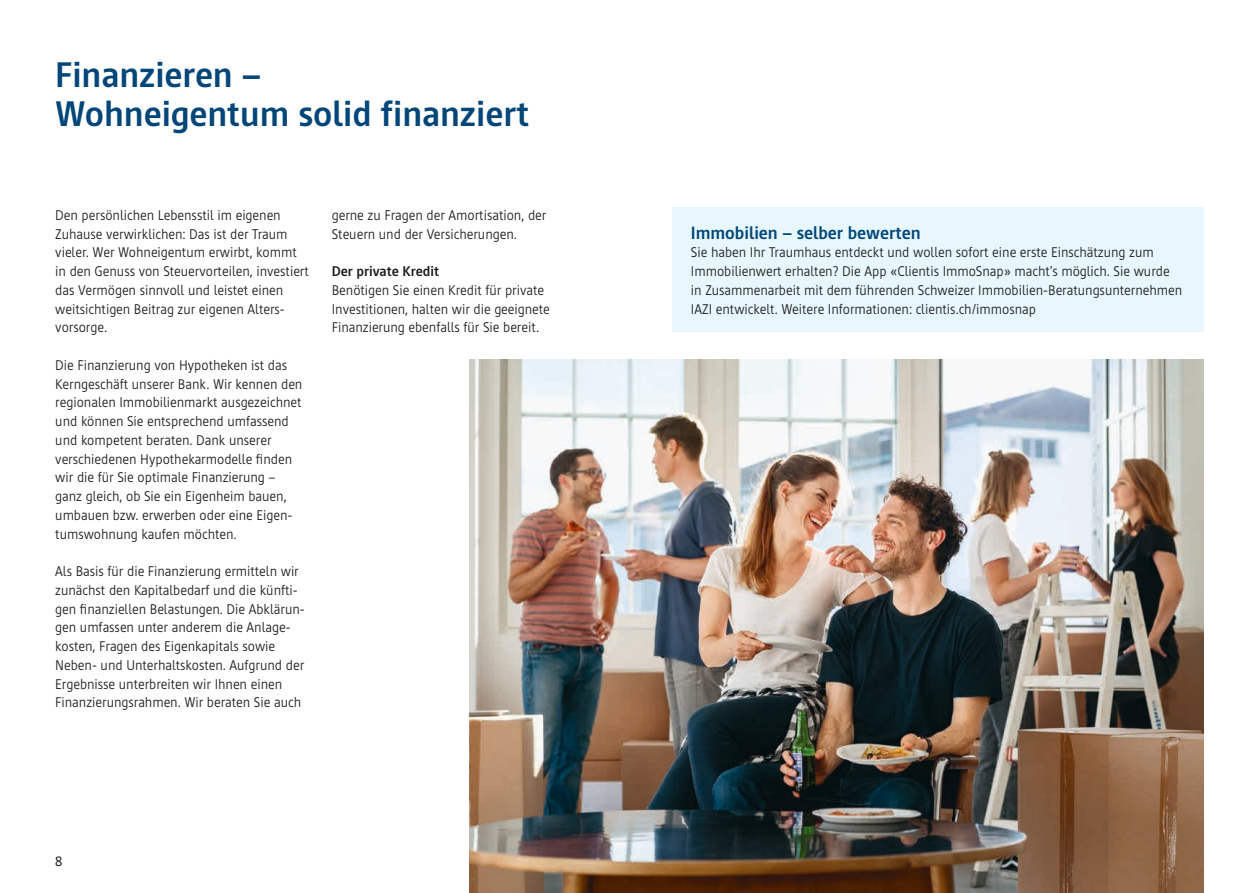
<style>
.page{position:relative;width:1259px;height:893px;background:#fff}
.page>*{position:absolute;margin:0;border:0;box-sizing:border-box;transform-origin:0 0}
.t1{font:700 36px/39px "Cast";color:#004678}
.t2{font:700 18px "Cast";color:#004678}
.t3{font:300 14.25px/18.8px "Cast";color:#1d1d1b}
.t4{font:700 14.25px "Cast";color:#1d1d1b}
.t5{font:14.25px "Cast";color:#1d1d1b}
</style>
<div class="page">
<img style="left:470px;top:359px;width:733px;height:534px">
<div style="left:672px;top:207px;width:531px;height:125px;background:#e8f6fe"></div>
<h1 class="t1" style="left:55px;top:55px;width:475px">Finanzieren –<br>Wohneigentum solid finanziert</h1>
<p class="t3" style="left:55px;top:206px;width:255px">Den persönlichen Lebensstil im eigenen Zuhause verwirklichen: Das ist der Traum vieler. Wer Wohneigentum erwirbt, kommt in den Genuss von Steuervorteilen, investiert das Vermögen sinnvoll und leistet einen weitsichtigen Beitrag zur eigenen Alters&shy;vorsorge.</p>
<p class="t3" style="left:55px;top:356px;width:249px">Die Finanzierung von Hypotheken ist das Kerngeschäft unserer Bank. Wir kennen den regionalen Immobilienmarkt ausgezeichnet und können Sie entsprechend umfassend und kompetent beraten. Dank unserer verschiedenen Hypothekarmodelle finden wir die für Sie optimale Finanzierung – ganz gleich, ob Sie ein Eigenheim bauen, umbauen bzw. erwerben oder eine Eigen&shy;tumswohnung kaufen möchten.</p>
<p class="t3" style="left:55px;top:562px;width:251px">Als Basis für die Finanzierung ermitteln wir zunächst den Kapitalbedarf und die künfti&shy;gen finanziellen Belastungen. Die Abklärun&shy;gen umfassen unter anderem die Anlage&shy;kosten, Fragen des Eigenkapitals sowie Neben- und Unterhaltskosten. Aufgrund der Ergebnisse unterbreiten wir Ihnen einen Finanzierungsrahmen. Wir beraten Sie auch</p>
<p class="t3" style="left:332px;top:206px;width:216px">gerne zu Fragen der Amortisation, der<br>Steuern und der Versicherungen.</p>
<p class="t4" style="left:332px;top:263px;width:109px">Der private Kredit</p>
<p class="t3" style="left:332px;top:281px;width:220px">Benötigen Sie einen Kredit für private<br>Investitionen, halten wir die geeignete<br>Finanzierung ebenfalls für Sie bereit.</p>
<p class="t5" style="left:55px;top:853px;width:9px">8</p>
<p class="t2" style="left:691px;top:222px;width:231px">Immobilien – selber bewerten</p>
<p class="t3" style="left:691px;top:243px;width:493px">Sie haben Ihr Traumhaus entdeckt und wollen sofort eine erste Einschätzung zum Immobilienwert erhalten? Die App «Clientis ImmoSnap» macht’s möglich. Sie wurde in Zusammenarbeit mit dem führenden Schweizer Immobilien-Beratungsunternehmen IAZI entwickelt. Weitere Informationen: clientis.ch/immosnap</p>
</div>
